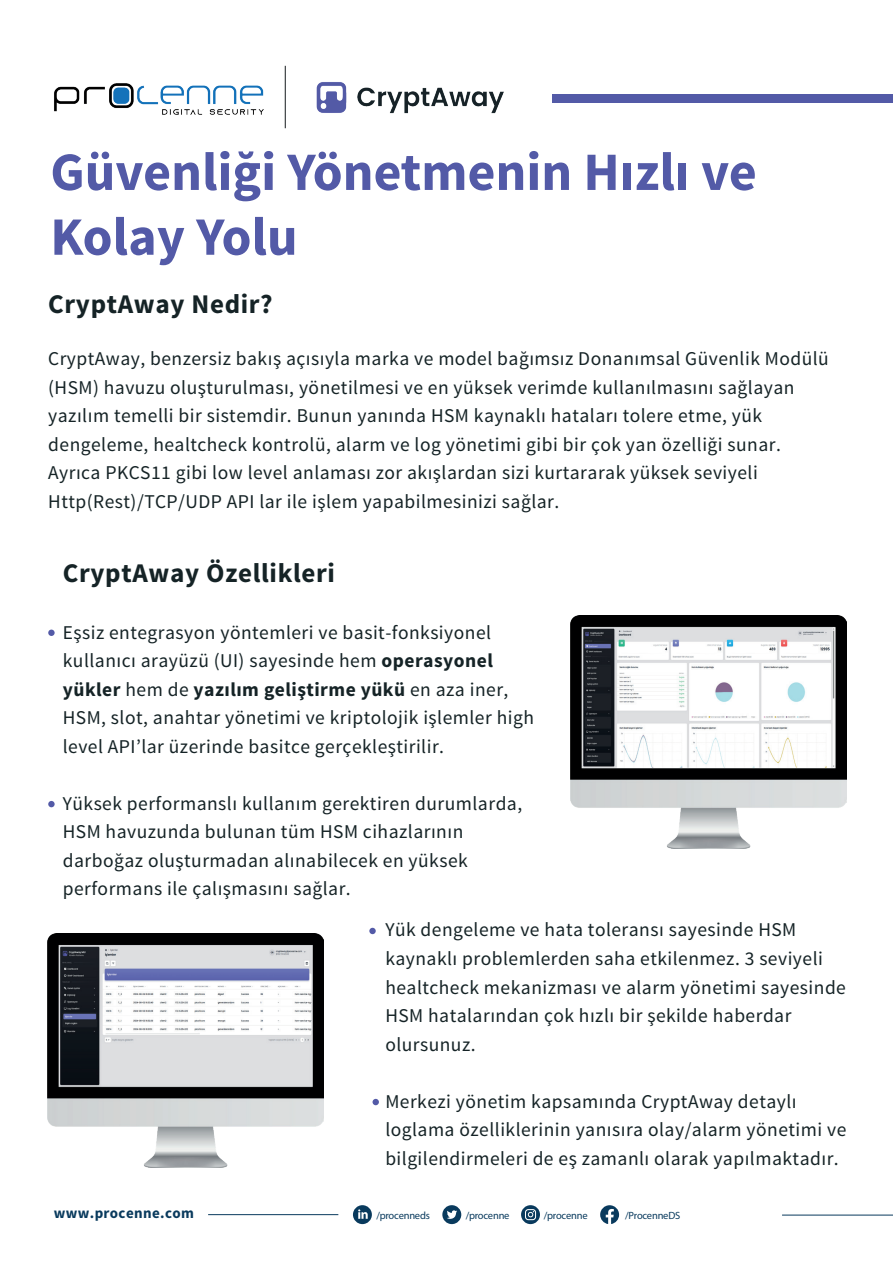
<style>
.page{position:relative;width:893px;height:1263px;background:#fff}
.page>*{position:absolute;margin:0;border:0;box-sizing:border-box;transform-origin:0 0}
.t1{font:700 54px/64.8px "Source Sans Pro";color:#535aa7}
.t2{font:700 27px "Source Sans Pro";letter-spacing:.025em;color:#152326}
.t3{font:19.5px/28.5px "Source Sans Pro";letter-spacing:.025em;color:#152326}
.t4{font:700 15px "Source Sans Pro";letter-spacing:.025em;color:#093a5d}
.t5{font:10.5px "Myriad Pro";letter-spacing:-.02em;color:#093a5d}
.s1{font-weight:700}
</style>
<div class="page">
<hr style="left:208px;top:1214px;width:130px;height:1px;background:#093a5d">
<hr style="left:782px;top:1215px;width:111px;height:1px;background:#093a5d">
<div style="left:553px;top:94px;width:340px;height:9px;background:#535aa7"></div>
<div style="left:369px;top:928px;width:7px;height:6px;background:#535aa7;border-radius:50%"></div>
<div style="left:48px;top:801px;width:7px;height:6px;background:#535aa7;border-radius:50%"></div>
<svg style="left:373px;top:1099px;width:6px;height:6px"></svg>
<div style="left:48px;top:630px;width:7px;height:6px;background:#535aa7;border-radius:50%"></div>
<svg style="left:600px;top:1205px;width:19px;height:19px"></svg>
<svg style="left:442px;top:1205px;width:19px;height:19px"></svg>
<svg style="left:353px;top:1205px;width:19px;height:19px"></svg>
<svg style="left:521px;top:1205px;width:19px;height:19px"></svg>
<img style="left:54px;top:83px;width:210px;height:32px">
<hr style="left:285px;top:66px;width:1px;height:62px;background:#151a1d">
<img style="left:316px;top:82px;width:188px;height:32px">
<img style="left:47px;top:934px;width:277px;height:233px">
<img style="left:570px;top:615px;width:276px;height:233px">
<h1 class="t1" style="left:50px;top:142px;width:708px">Güvenliği Yönetmenin Hızlı ve<br>Kolay Yolu</h1>
<h2 class="t2" style="left:48px;top:286px;width:226px">CryptAway Nedir?</h2>
<p class="t3" style="left:48px;top:345px;width:782px">CryptAway, benzersiz bakış açısıyla marka ve model bağımsız Donanımsal Güvenlik Modülü (HSM) havuzu oluşturulması, yönetilmesi ve en yüksek verimde kullanılmasını sağlayan yazılım temelli bir sistemdir. Bunun yanında HSM kaynaklı hataları tolere etme, yük dengeleme, healtcheck kontrolü, alarm ve log yönetimi gibi bir çok yan özelliği sunar.<br>Ayrıca PKCS11 gibi low level anlaması zor akışlardan sizi kurtararak yüksek seviyeli Http(Rest)/TCP/UDP API lar ile işlem yapabilmesinizi sağlar.</p>
<h2 class="t2" style="left:63px;top:555px;width:274px">CryptAway Özellikleri</h2>
<p class="t3" style="left:63px;top:618px;width:473px">Eşsiz entegrasyon yöntemleri ve basit-fonksiyonel kullanıcı arayüzü (UI) sayesinde hem <span class="s1">operasyonel yükler</span> hem de <span class="s1">yazılım geliştirme yükü</span> en aza iner, HSM, slot, anahtar yönetimi ve kriptolojik işlemler high level API’lar üzerinde basitce gerçekleştirilir.</p>
<p class="t3" style="left:63px;top:789px;width:461px">Yüksek performanslı kullanım gerektiren durumlarda, HSM havuzunda bulunan tüm HSM cihazlarının darboğaz oluşturmadan alınabilecek en yüksek performans ile çalışmasını sağlar.</p>
<p class="t3" style="left:385px;top:916px;width:462px">Yük dengeleme ve hata toleransı sayesinde HSM kaynaklı problemlerden saha etkilenmez. 3 seviyeli healtcheck mekanizması ve alarm yönetimi sayesinde HSM hatalarından çok hızlı bir şekilde haberdar olursunuz.</p>
<p class="t3" style="left:385px;top:1087px;width:462px">Merkezi yönetim kapsamında CryptAway detaylı loglama özelliklerinin yanısıra olay/alarm yönetimi ve bilgilendirmeleri de eş zamanlı olarak yapılmaktadır.</p>
<p class="t4" style="left:54px;top:1204px;width:142px">www.procenne.com</p>
<p class="t5" style="left:376px;top:1209px;width:55px">/procenneds</p>
<p class="t5" style="left:466px;top:1209px;width:45px">/procenne</p>
<p class="t5" style="left:544px;top:1209px;width:45px">/procenne</p>
<p class="t5" style="left:625px;top:1209px;width:57px">/ProcenneDS</p>
</div>
